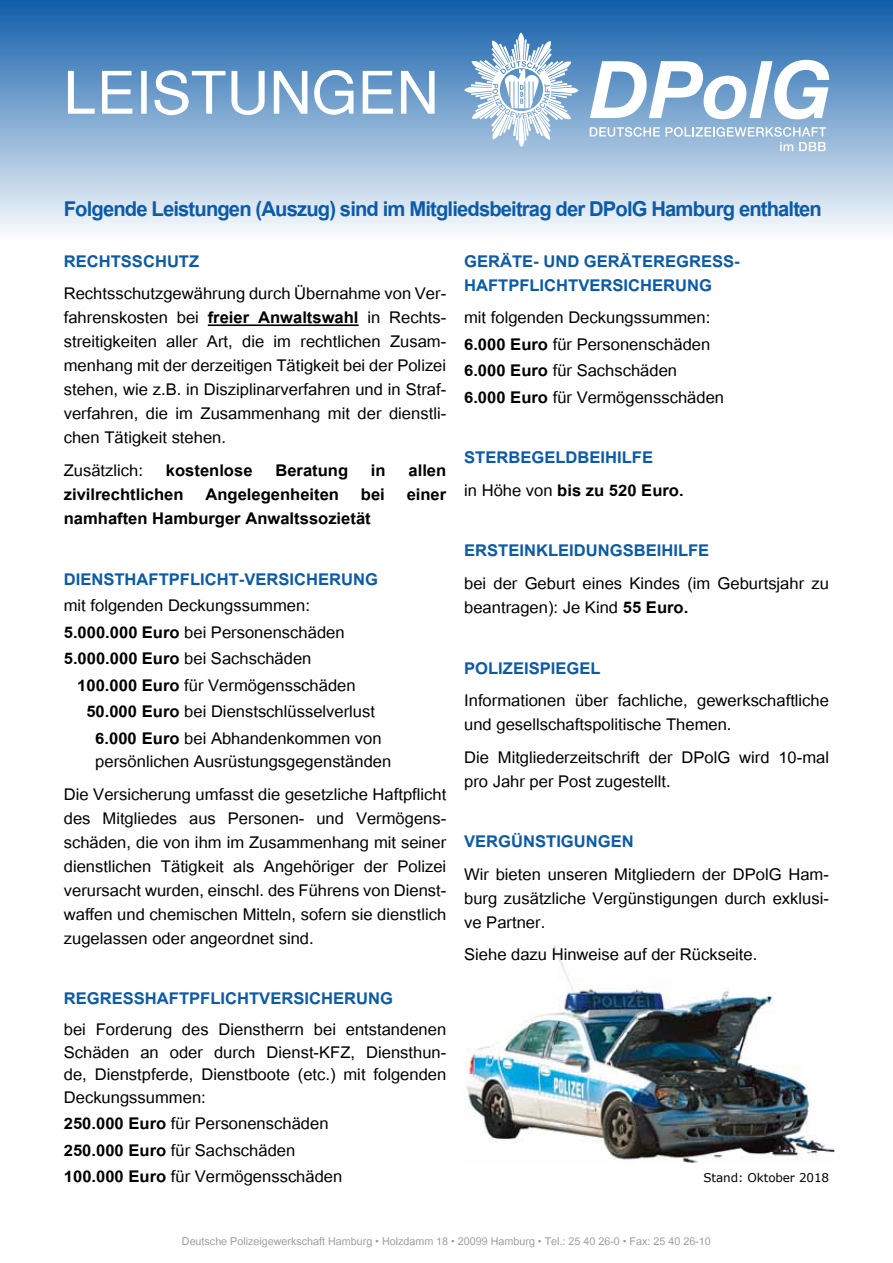
<style>
.page{position:relative;width:893px;height:1263px;background:#fff}
.page>*{position:absolute;margin:0;border:0;box-sizing:border-box;transform-origin:0 0}
.t1{font:58.5px "Helvetica";color:#fff}
.t2{font:700 28.5px "Utsaah";letter-spacing:-.03em;color:#0c5ba8}
.t3{font:22.5px/24px "Utsaah";color:#000}
.t4{font:700 22.5px/24px "Utsaah";color:#0c5ba8}
.t5{font:700 22.5px/24px "Utsaah";color:#000;text-align:justify}
.t6{font:15px "Utsaah";color:#9d9d9c}
.t7{font:12px "Verdana";letter-spacing:-.01em;color:#000}
.s1{font-weight:700}
.s2{font-weight:400}
.s3{font-weight:400;color:#000}
.s4{color:#000}
</style>
<div class="page">
<div style="left:0;top:0;width:893px;height:240px;background:linear-gradient(to bottom,#0f5da9,#fbfcfd)"></div>
<svg style="left:590px;top:60px;width:239px;height:59px"></svg>
<svg style="left:590px;top:127px;width:236px;height:24px;background:#abc6e0"></svg>
<svg style="left:464px;top:32px;width:115px;height:115px"></svg>
<img style="left:464px;top:945px;width:370px;height:218px">
<hr style="left:208px;top:324px;width:151px;height:2px;background:#000">
<h1 class="t1" style="left:64px;top:57px;width:376px">LEISTUNGEN</h1>
<p class="t2" style="left:64px;top:194px;width:760px">Folgende Leistungen (Auszug) sind im Mitgliedsbeitrag der DPolG Hamburg enthalten</p>
<p class="t4" style="left:464px;top:250px;width:277px">Geräte- und Geräteregress-<br>Haftpflichtversicherung</p>
<p class="t3" style="left:464px;top:306px;width:262px;line-height:26.5px">mit folgenden Deckungssummen:<br><span class="s1">6.000 Euro</span> für Personenschäden<br><span class="s1">6.000 Euro</span> für Sachschäden<br><span class="s1">6.000 Euro</span> für Vermögensschäden</p>
<p class="t4" style="left:64px;top:250px;width:137px">Rechtsschutz</p>
<p class="t3" style="left:64px;top:283px;width:384px;text-align:justify">Rechtsschutzgewährung durch Übernahme von Ver&shy;fahrenskosten bei <span class="s1">freier Anwaltswahl</span> in Rechts&shy;streitigkeiten aller Art, die im rechtlichen Zusam&shy;menhang mit der derzeitigen Tätigkeit bei der Polizei stehen, wie z.B. in Disziplinarverfahren und in Straf&shy;verfahren, die im Zusammenhang mit der dienstli&shy;chen Tätigkeit stehen.</p>
<p class="t5" style="left:64px;top:459px;width:384px"><span class="s2">Zusätzlich:</span> kostenlose Beratung in allen zivilrechtlichen Angelegenheiten bei einer namhaften Hamburger Anwaltssozietät</p>
<p class="t4" style="left:464px;top:443px;width:221px;line-height:32.5px">Sterbegeldbeihilfe<br><span class="s3">in Höhe von</span> <span class="s4">bis zu 520 Euro.</span></p>
<p class="t4" style="left:64px;top:568px;width:316px">Diensthaftpflicht-Versicherung</p>
<p class="t3" style="left:64px;top:594px;width:282px;line-height:26.5px">mit folgenden Deckungssummen:<br><span class="s1">5.000.000 Euro</span> bei Personenschäden<br><span class="s1">5.000.000 Euro</span> bei Sachschäden</p>
<p class="t3" style="left:77px;top:674px;width:280px"><span class="s1">100.000 Euro</span> für Vermögensschäden</p>
<p class="t3" style="left:86px;top:701px;width:290px"><span class="s1">50.000 Euro</span> bei Dienstschlüsselverlust</p>
<p class="t3" style="left:95px;top:727px;width:288px"><span class="s1">6.000 Euro</span> bei Abhandenkommen von</p>
<p class="t3" style="left:64px;top:747px;width:384px;line-height:32.5px;text-indent:31px">persönlichen Ausrüstungsgegenständen<br>Die Versicherung umfasst die gesetzliche Haftpflicht</p>
<p class="t3" style="left:64px;top:808px;width:384px;text-align:justify">des Mitgliedes aus Personen- und Vermögens&shy;schäden, die von ihm im Zusammenhang mit seiner dienstlichen Tätigkeit als Angehöriger der Polizei verursacht wurden, einschl. des Führens von Dienst&shy;waffen und chemischen Mitteln, sofern sie dienstlich zugelassen oder angeordnet sind.</p>
<p class="t4" style="left:64px;top:988px;width:331px">Regresshaftpflichtversicherung</p>
<p class="t3" style="left:64px;top:1020px;width:384px;line-height:22.5px;text-align:justify">bei Forderung des Dienstherrn bei entstandenen Schäden an oder durch Dienst-KFZ, Diensthun&shy;de, Dienstpferde, Dienstboote (etc.) mit folgenden Deckungssummen:</p>
<p class="t3" style="left:64px;top:1112px;width:280px;line-height:26.5px"><span class="s1">250.000 Euro</span> für Personenschäden<br><span class="s1">250.000 Euro</span> für Sachschäden<br><span class="s1">100.000 Euro</span> für Vermögensschäden</p>
<p class="t4" style="left:464px;top:540px;width:247px">Ersteinkleidungsbeihilfe</p>
<p class="t3" style="left:464px;top:573px;width:366px">bei der Geburt eines Kindes (im Geburtsjahr zu beantragen): Je Kind <span class="s1">55 Euro.</span></p>
<p class="t4" style="left:464px;top:657px;width:138px">Polizeispiegel</p>
<p class="t3" style="left:464px;top:690px;width:366px">Informationen über fachliche, gewerkschaftliche und gesellschaftspolitische Themen.</p>
<p class="t3" style="left:464px;top:746px;width:366px">Die Mitgliederzeitschrift der DPolG wird 10-mal pro Jahr per Post zugestellt.</p>
<p class="t4" style="left:464px;top:830px;width:171px">Vergünstigungen</p>
<p class="t3" style="left:464px;top:863px;width:366px;text-align:justify">Wir bieten unseren Mitgliedern der DPolG Ham&shy;burg zusätzliche Vergünstigungen durch exklusi&shy;ve Partner.</p>
<p class="t3" style="left:464px;top:944px;width:295px">Siehe dazu Hinweise auf der Rückseite.</p>
<p class="t7" style="left:703px;top:1169px;width:127px">Stand: Oktober 2018</p>
<p class="t6" style="left:182px;top:1234px;width:530px">Deutsche Polizeigewerkschaft Hamburg • Holzdamm 18 • 20099 Hamburg • Tel.: 25 40 26-0 • Fax: 25 40 26-10</p>
</div>
